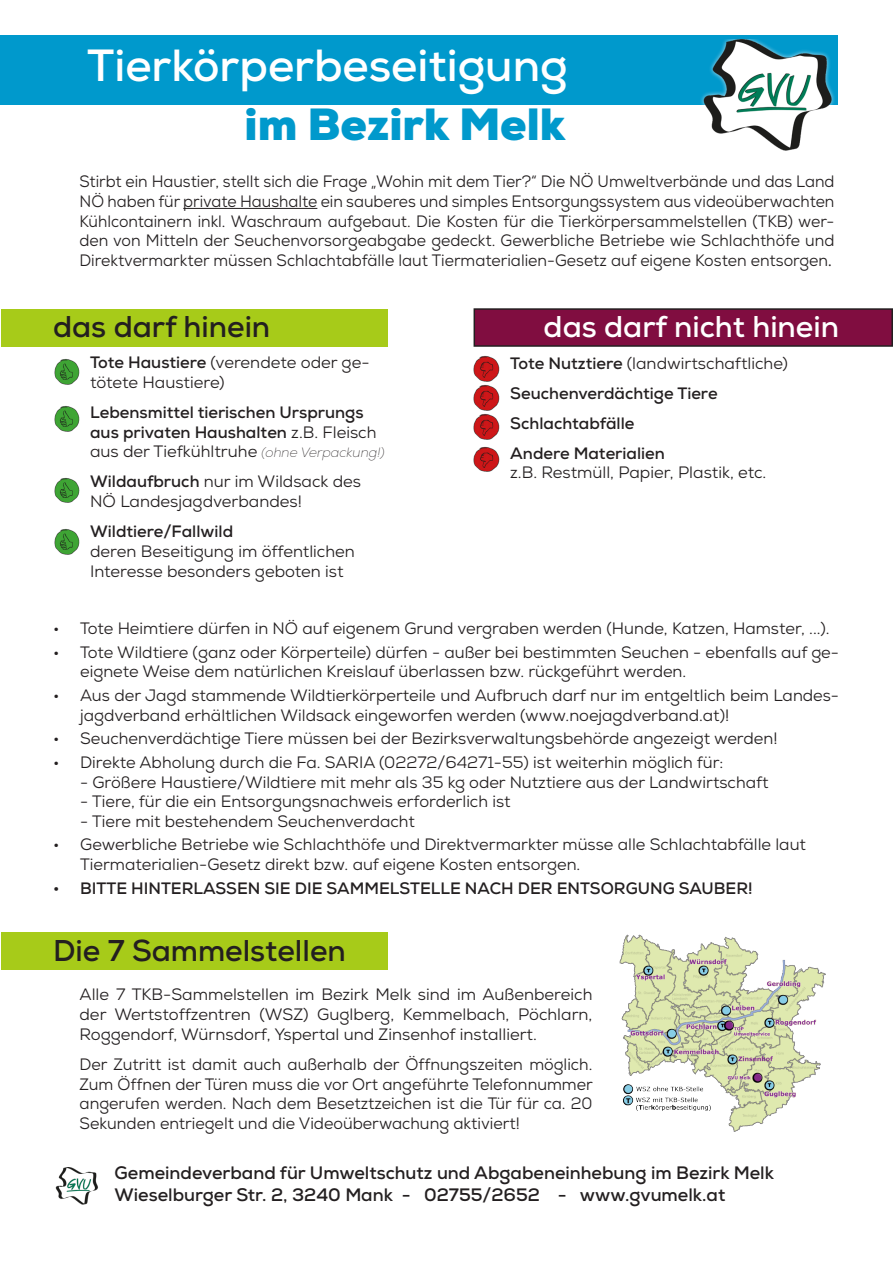
<style>
.page{position:relative;width:893px;height:1263px;background:#fff}
.page>*{position:absolute;margin:0;border:0;box-sizing:border-box;transform-origin:0 0}
.t1{font:700 45px "Nexa";color:#fff}
.t2{font:900 45px "Nexa";color:#09c}
.t3{font:700 30px "Nexa";color:#231f20}
.t4{font:700 30px "Nexa";color:#fff}
.t5{font:700 18px/21.6px "Nexa";color:#231f20}
.t6{font:16.5px/19.8px "Nexa";color:#231f20}
.t7{font:16.5px/19.8px "Nexa";color:#231f20;text-align:justify;scale:.95 1}
.t8{font:700 16.5px/30px "Nexa";color:#231f20}
.s1{font-family:"Minion Pro"}
.s2{font-weight:700}
.s3{font-weight:400}
.s4{font-weight:100;font-style:italic;font-size:13.5px}
</style>
<div class="page">
<div style="left:2px;top:932px;width:386px;height:38px;background:#a7cb19"></div>
<div style="left:1px;top:35px;width:837px;height:70px;background:#09c"></div>
<hr style="left:183px;top:208px;width:134px;height:1px;background:#231f20">
<div style="left:1px;top:309px;width:386px;height:38px;background:#a7cb19"></div>
<div style="left:474px;top:309px;width:418px;height:37px;background:#800d40"></div>
<div style="left:474px;top:308px;width:419px;height:39px;border:2px solid #231f20"></div>
<img style="left:54px;top:359px;width:26px;height:25px">
<img style="left:474px;top:356px;width:25px;height:25px">
<img style="left:54px;top:406px;width:26px;height:25px">
<img style="left:54px;top:478px;width:26px;height:25px">
<img style="left:54px;top:529px;width:26px;height:25px">
<img style="left:474px;top:385px;width:25px;height:25px">
<img style="left:474px;top:446px;width:25px;height:26px">
<img style="left:474px;top:414px;width:25px;height:25px">
<img style="left:701px;top:39px;width:134px;height:112px">
<img style="left:619px;top:935px;width:207px;height:197px">
<img style="left:55px;top:1167px;width:43px;height:37px">
<h1 class="t1" style="left:87px;top:37px;width:482px">Tierkörperbeseitigung</h1>
<h1 class="t2" style="left:244px;top:95px;width:322px">im Bezirk Melk</h1>
<p class="t7" style="left:80px;top:171px;width:796px">Stirbt ein Haustier, stellt sich die Frage „Wohin mit dem Tier?“ Die NÖ Umweltverbände und das Land NÖ haben für private Haushalte ein sauberes und simples Entsorgungssystem aus videoüberwachten Kühlcontainern inkl. Waschraum aufgebaut. Die Kosten für die Tierkörpersammelstellen (TKB) wer&shy;den von Mitteln der Seuchenvorsorgeabgabe gedeckt. Gewerbliche Betriebe wie Schlachthöfe und Direktvermarkter müssen Schlachtabfälle laut Tiermaterialien-Gesetz auf eigene Kosten entsorgen<span class="s1">.</span></p>
<h2 class="t3" style="left:53px;top:308px;width:219px">das darf hinein</h2>
<h2 class="t4" style="left:544px;top:307px;width:297px">das darf nicht hinein</h2>
<p class="t6" style="left:90px;top:352px;width:281px"><span class="s2">Tote Haustiere</span> (verendete oder ge&shy;tötete Haustiere)</p>
<p class="t8" style="left:90px;top:402px;width:296px;line-height:19.8px">Lebensmittel tierischen Ursprungs aus privaten Haushalten <span class="s3">z.B. Fleisch aus der Tiefkühltruhe</span> <span class="s4">(ohne Verpackung!)</span></p>
<p class="t6" style="left:90px;top:472px;width:272px"><span class="s2">Wildaufbruch</span> nur im Wildsack des<br>NÖ Landesjagdverbandes!</p>
<p class="t8" style="left:90px;top:516px;width:145px">Wildtiere/Fallwild</p>
<p class="t6" style="left:90px;top:541px;width:266px">deren Beseitigung im öffentlichen<br>Interesse besonders geboten ist</p>
<p class="t8" style="left:510px;top:348px;width:279px">Tote Nutztiere <span class="s3">(landwirtschaftliche)<br></span>Seuchenverdächtige Tiere<br>Schlachtabfälle<br>Andere Materialien</p>
<p class="t6" style="left:510px;top:463px;width:258px">z.B. Restmüll, Papier, Plastik, etc.</p>
<p class="t6" style="left:53px;top:619px;width:778px">• Tote Heimtiere dürfen in NÖ auf eigenem Grund vergraben werden (Hunde, Katzen, Hamster, ...).</p>
<p class="t6" style="left:80px;top:642px;width:760px;text-indent:-27px">• Tote Wildtiere (ganz oder Körperteile) dürfen - außer bei bestimmten Seuchen - ebenfalls auf ge&shy;eignete Weise dem natürlichen Kreislauf überlassen bzw. rückgeführt werden.</p>
<p class="t6" style="left:80px;top:686px;width:760px;text-indent:-27px">• Aus der Jagd stammende Wildtierkörperteile und Aufbruch darf nur im entgeltlich beim Landes&shy;jagdverband erhältlichen Wildsack eingeworfen werden (www.noejagdverband.at)!</p>
<p class="t6" style="left:53px;top:729px;width:726px">• Seuchenverdächtige Tiere müssen bei der Bezirksverwaltungsbehörde angezeigt werden!</p>
<p class="t6" style="left:53px;top:753px;width:672px">• Direkte Abholung durch die Fa. SARIA (02272/64271-55) ist weiterhin möglich für:</p>
<p class="t6" style="left:80px;top:772px;width:690px">- Größere Haustiere/Wildtiere mit mehr als 35 kg oder Nutztiere aus der Landwirtschaft</p>
<p class="t6" style="left:80px;top:792px;width:432px">- Tiere, für die ein Entsorgungsnachweis erforderlich ist</p>
<p class="t6" style="left:80px;top:811px;width:336px">- Tiere mit bestehendem Seuchenverdacht</p>
<p class="t6" style="left:80px;top:835px;width:727px;text-indent:-27px">• Gewerbliche Betriebe wie Schlachthöfe und Direktvermarkter müsse alle Schlachtabfälle laut<br>Tiermaterialien-Gesetz direkt bzw. auf eigene Kosten entsorgen.</p>
<p class="t8" style="left:53px;top:873px;width:701px">• BITTE HINTERLASSEN SIE DIE SAMMELSTELLE NACH DER ENTSORGUNG SAUBER!</p>
<h2 class="t3" style="left:53px;top:931px;width:294px">Die 7 Sammelstellen</h2>
<p class="t6" style="left:80px;top:985px;width:514px;text-align:justify">Alle 7 TKB-Sammelstellen im Bezirk Melk sind im Außenbereich der Wertstoffzentren (WSZ) Guglberg, Kemmelbach, Pöchlarn, Roggendorf, Würnsdorf, Yspertal und Zinsenhof installiert.</p>
<p class="t6" style="left:80px;top:1054px;width:515px;text-align:justify">Der Zutritt ist damit auch außerhalb der Öffnungszeiten möglich.<br>Zum Öffnen der Türen muss die vor Ort angeführte Telefonnummer angerufen werden. Nach dem Besetztzeichen ist die Tür für ca. 20<br>Sekunden entriegelt und die Videoüberwachung aktiviert!</p>
<p class="t5" style="left:115px;top:1162px;width:661px">Gemeindeverband für Umweltschutz und Abgabeneinhebung im Bezirk Melk<br>Wieselburger Str. 2, 3240 Mank - 02755/2652 - www.gvumelk.at</p>
</div>
